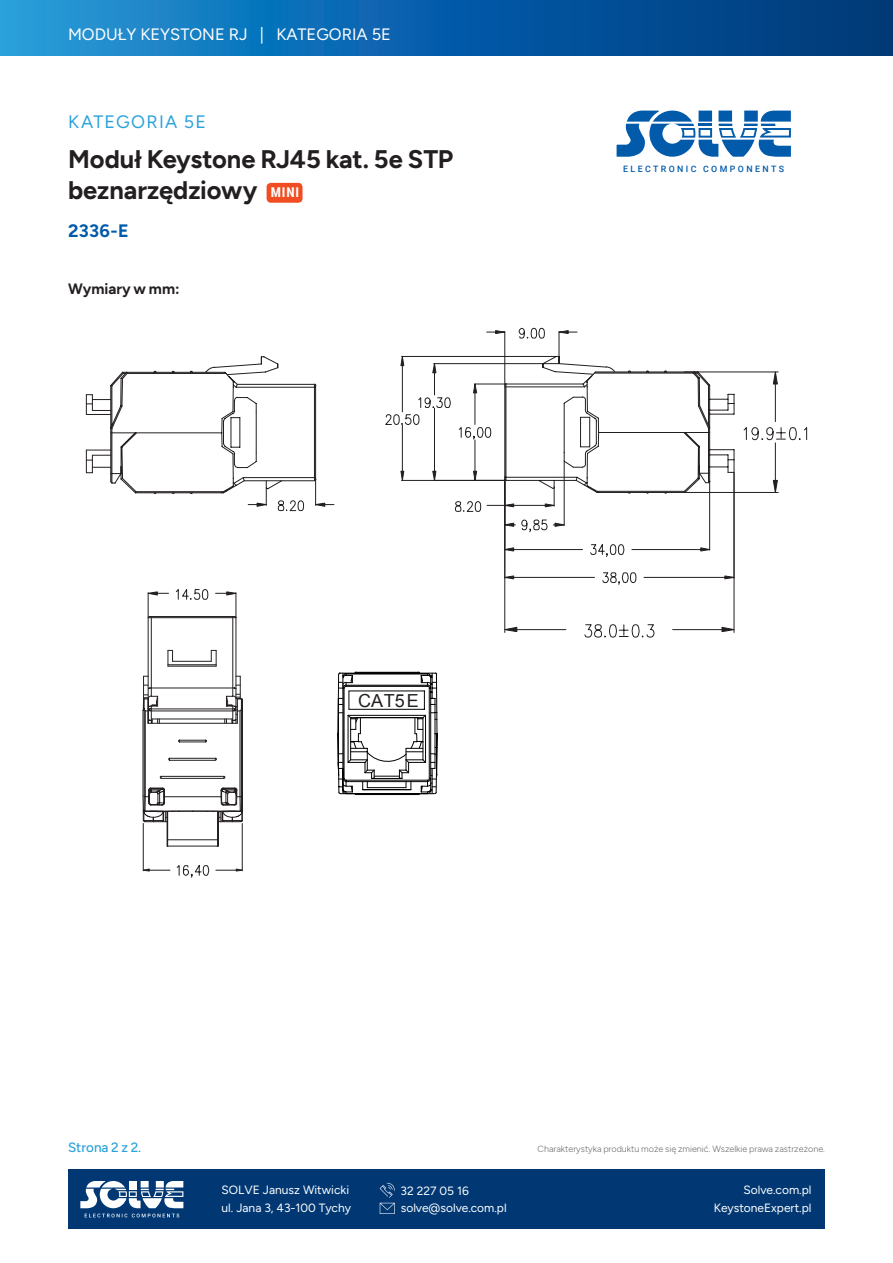
<style>
.page{position:relative;width:893px;height:1263px;background:#fff}
.page>*{position:absolute;margin:0;border:0;box-sizing:border-box;transform-origin:0 0}
.t1{font:700 25.5px/31.5px "Figtree";color:#231f20}
.t2{font:18px "Figtree";color:#2aa2db}
.t3{font:700 18px "Figtree";color:#015aaa}
.t4{font:18px "Arial";letter-spacing:.02em;color:#231f20}
.t5{font:16.5px "Figtree";color:#fff}
.t6{font:700 15px "Figtree";color:#231f20}
.t7{font:500 13.5px "Figtree";color:#2aa2db}
.t8{font:700 13.5px "Roboto Condensed";color:#fff}
.t9{font:12px/18px "Figtree";color:#fff}
.t10{font:300 9px "Figtree";color:#6c6d70}
.t11{font:500 8.85px "Roboto";letter-spacing:.27em;color:#015aaa}
</style>
<div class="page">
<div style="left:68px;top:1169px;width:757px;height:60px;background:#013874"></div>
<svg style="left:1px;top:0;width:892px;height:56px;background:#0b62a8"></svg>
<hr style="left:0;top:0;width:1px;height:56px;background:#2ba2db">
<svg style="left:80px;top:1181px;width:103px;height:36px"></svg>
<svg style="left:380px;top:1183px;width:15px;height:31px"></svg>
<svg style="left:617px;top:111px;width:174px;height:46px"></svg>
<svg style="left:86px;top:356px;width:249px;height:156px"></svg>
<svg style="left:385px;top:327px;width:394px;height:185px"></svg>
<svg style="left:504px;top:426px;width:303px;height:207px"></svg>
<svg style="left:504px;top:627px;width:13px;height:5px"></svg>
<svg style="left:722px;top:627px;width:12px;height:5px"></svg>
<svg style="left:584px;top:624px;width:71px;height:14px"></svg>
<svg style="left:142px;top:589px;width:101px;height:289px"></svg>
<div style="left:267px;top:183px;width:36px;height:20px;background:#f04d22;border-radius:4px"></div>
<svg style="left:337px;top:671px;width:101px;height:124px"></svg>
<h3 class="t5" style="left:68px;top:25px;width:324px">moduły Keystone RJ | Kategor ia 5e</h3>
<h2 class="t2" style="left:68px;top:111px;width:27px">KATEGO</h2>
<h2 class="t2" style="left:147px;top:111px;width:58px">RIA 5E</h2>
<h1 class="t1" style="left:68px;top:143px;width:387px">Moduł Keystone RJ45 kat. 5e STP beznarzędziowy</h1>
<h2 class="t3" style="left:68px;top:220px;width:62px">2336-E</h2>
<p class="t8" style="left:271px;top:183px;width:30px">MINI</p>
<p class="t6" style="left:68px;top:280px;width:113px">Wymiary w mm:</p>
<h2 class="t4" style="left:358px;top:688px;width:62px">CAT5E</h2>
<p class="t11" style="left:623px;top:163px;width:163px">ELECTRONIC COMPONENTS</p>
<p class="t7" style="left:68px;top:1139px;width:75px">Strona 2 z 2.</p>
<p class="t10" style="left:538px;top:1143px;width:289px">Charakterystyka produktu może się zmienić. Wszelkie prawa zastrzeżone.</p>
<p class="t9" style="left:222px;top:1181px;width:131px">SOLVE Janusz Witwicki ul. Jana 3, 43-100 Tychy</p>
<p class="t9" style="left:714px;top:1181px;width:99px;text-align:right">Solve.com.pl<br>KeystoneExpert.pl</p>
<p class="t9" style="left:401px;top:1181px;width:108px">32 227 05 16 solve@solve.com.pl</p>
</div>
